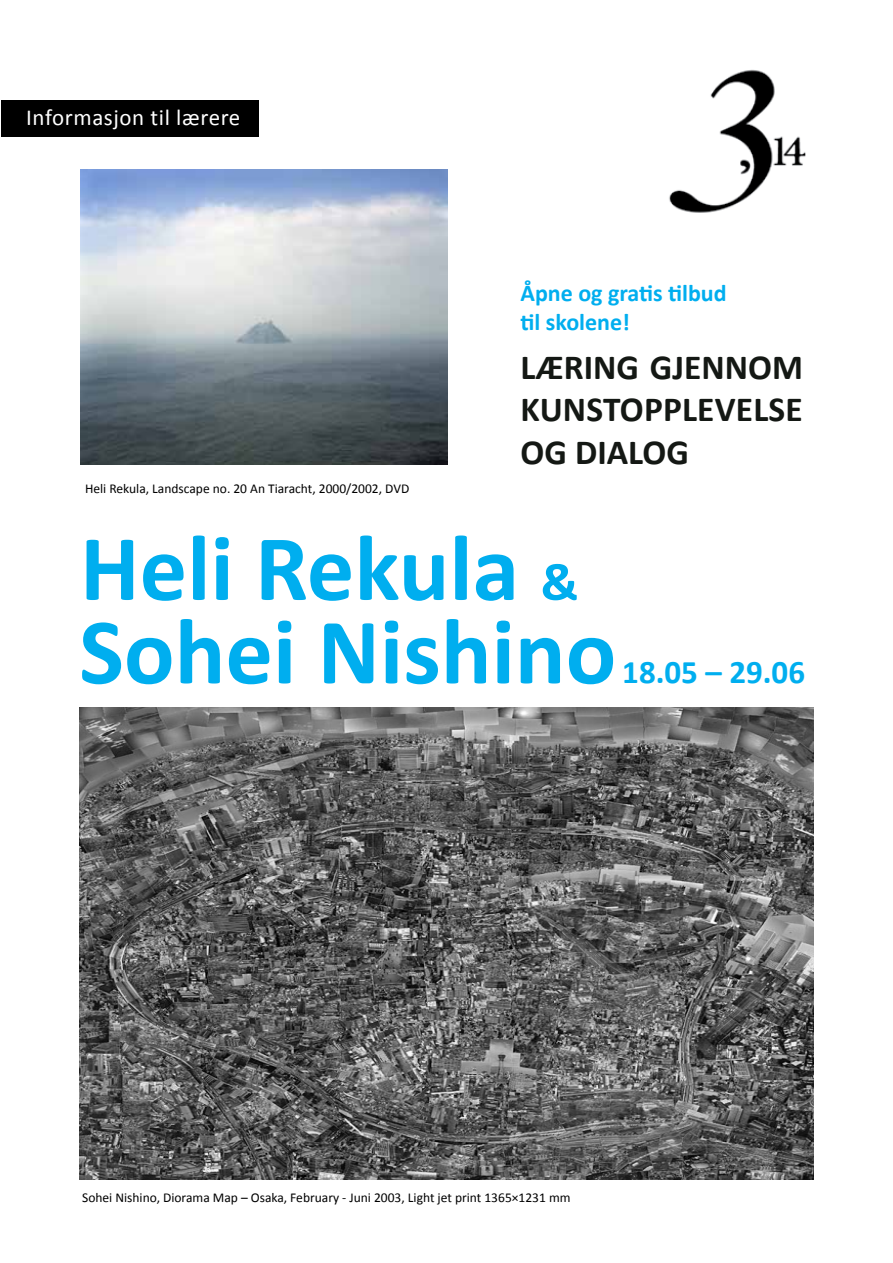
<style>
.page{position:relative;width:893px;height:1263px;background:#fff}
.page>*{position:absolute;margin:0;border:0;box-sizing:border-box;transform-origin:0 0}
.t1{font:700 94.5px "Calibri";color:#00aeef}
.t2{font:700 35.4px/42.5px "Calibri";color:#141814;text-align:justify}
.t3{font:700 33px "Calibri";color:#00aeef}
.t4{font:700 24px/28.8px "Calibri";color:#00aeef}
.t5{font:22.95px "Calibri";letter-spacing:.025em;color:#fff}
.t6{font:13.5px "Calibri";color:#000}
.s1{font-size:54px}
</style>
<div class="page">
<div style="left:1px;top:100px;width:258px;height:37px;background:#000"></div>
<img style="left:669px;top:69px;width:136px;height:144px">
<img style="left:80px;top:170px;width:367px;height:295px">
<img style="left:79px;top:707px;width:735px;height:472px">
<h3 class="t5" style="left:26px;top:103px;width:216px">Informasjon til lærere</h3>
<p class="t6" style="left:85px;top:480px;width:326px">Heli Rekula, Landscape no. 20 An Tiaracht, 2000/2002, DVD</p>
<h3 class="t4" style="left:521px;top:279px;width:208px">Åpne og gratis tilbud til skolene!</h3>
<h2 class="t2" style="left:521px;top:346px;width:284px">LÆRING GJENNOM KUNSTOPPLEVELSE OG DIALOG</h2>
<h1 class="t1" style="left:80px;top:508px;width:500px">Heli Rekula <span class="s1">&amp;</span></h1>
<h1 class="t1" style="left:79px;top:591px;width:539px">Sohei Nishino</h1>
<h3 class="t3" style="left:622px;top:651px;width:184px">18.05 – 29.06</h3>
<p class="t6" style="left:82px;top:1189px;width:490px">Sohei Nishino, Diorama Map – Osaka, February - Juni 2003, Light jet print 1365×1231 mm</p>
</div>
